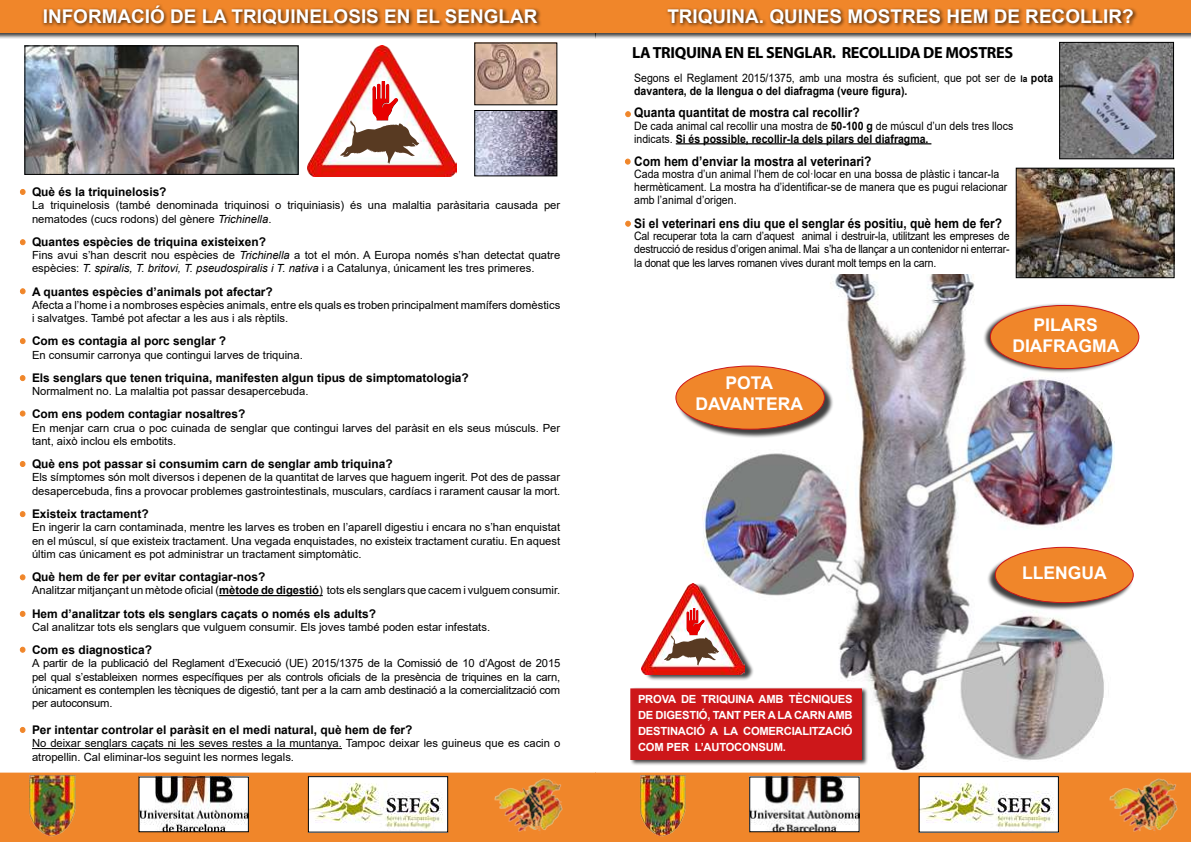
<style>
.page{position:relative;width:1191px;height:842px;background:#fff}
.page>*{position:absolute;margin:0;border:0;box-sizing:border-box;transform-origin:0 0}
.t1{font:700 18.9px "Arial";color:#fff}
.t2{font:700 17.5px/21px "Arial";color:#fff;text-align:center}
.t3{font:700 16.1px "Myriad Pro";letter-spacing:-.02em;color:#000}
.t4{font:700 13.1px "Arial";color:#000;scale:.91 1}
.t5{font:700 11.9px "Arial";color:#000}
.t6{font:11.6px/12.6px "Arial";color:#000;scale:.91 1}
.t7{font:11.6px/12.6px "Arial";letter-spacing:-.02em;color:#000;scale:.91 1}
.t8{font:11.2px/13.3px "Arial";color:#000}
.t9{font:700 11.2px/16.1px "Arial";letter-spacing:-.02em;color:#fff;text-align:justify}
.s1{font-weight:700;font-size:9.3px}
.s2{font-weight:700}
.s3{font-style:italic}
</style>
<div class="page">
<div style="left:0;top:773px;width:595px;height:69px;background:#f0862a"></div>
<hr style="left:219px;top:595px;width:100px;height:1px;background:#000">
<hr style="left:32px;top:748px;width:310px;height:1px;background:#000">
<img style="left:28px;top:776px;width:49px;height:61px">
<img style="left:476px;top:112px;width:79px;height:62px">
<div style="left:474px;top:110px;width:83px;height:66px;border:1px solid #000"></div>
<img style="left:27px;top:48px;width:269px;height:125px">
<div style="left:25px;top:46px;width:273px;height:129px;border:1px solid #000"></div>
<img style="left:476px;top:45px;width:79px;height:58px">
<img style="left:308px;top:46px;width:148px;height:130px">
<svg style="left:340px;top:120px;width:79px;height:44px"></svg>
<img style="left:369px;top:81px;width:30px;height:42px">
<img style="left:491px;top:772px;width:74px;height:69px">
<svg style="left:20px;top:189px;width:5px;height:6px"></svg>
<svg style="left:20px;top:239px;width:5px;height:6px"></svg>
<svg style="left:20px;top:288px;width:5px;height:6px"></svg>
<svg style="left:20px;top:338px;width:5px;height:6px"></svg>
<svg style="left:20px;top:375px;width:5px;height:6px"></svg>
<svg style="left:20px;top:411px;width:5px;height:5px"></svg>
<svg style="left:20px;top:461px;width:5px;height:6px"></svg>
<svg style="left:20px;top:511px;width:5px;height:6px"></svg>
<svg style="left:20px;top:574px;width:5px;height:6px"></svg>
<svg style="left:20px;top:611px;width:5px;height:6px"></svg>
<svg style="left:20px;top:647px;width:5px;height:6px"></svg>
<svg style="left:20px;top:727px;width:5px;height:6px"></svg>
<img style="left:310px;top:778px;width:136px;height:52px">
<div style="left:308px;top:776px;width:140px;height:56px;border:1px solid #000"></div>
<img style="left:141px;top:779px;width:106px;height:51px">
<div style="left:139px;top:777px;width:110px;height:55px;border:1px solid #000"></div>
<div style="left:0;top:0;width:595px;height:39px;background:#000;opacity:.75"></div>
<div style="left:0;top:0;width:595px;height:32px;background:#f0862a"></div>
<div style="left:42px;top:3px;width:500px;height:26px;background:#000;opacity:.75"></div>
<div style="left:595px;top:773px;width:596px;height:69px;background:#f0862a"></div>
<div style="left:595px;top:0;width:596px;height:39px;background:#000;opacity:.75"></div>
<div style="left:595px;top:0;width:596px;height:32px;background:#f0862a"></div>
<div style="left:665px;top:7px;width:472px;height:22px;background:#000;opacity:.75"></div>
<img style="left:638px;top:776px;width:50px;height:61px">
<img style="left:920px;top:778px;width:136px;height:52px">
<div style="left:918px;top:776px;width:140px;height:56px;border:1px solid #000"></div>
<img style="left:1105px;top:772px;width:74px;height:69px">
<hr style="left:676px;top:143px;width:255px;height:1px;background:#000">
<img style="left:1061px;top:44px;width:110px;height:113px">
<div style="left:1059px;top:42px;width:114px;height:117px;border:1px solid #000"></div>
<img style="left:702px;top:275px;width:412px;height:496px">
<div style="left:982px;top:302px;width:157px;height:72px;background:#000;opacity:.75"></div>
<div style="left:990px;top:305px;width:148px;height:64px;background:#f0862a;border-radius:50%"></div>
<div style="left:677px;top:367px;width:156px;height:71px;background:#000;opacity:.75"></div>
<div style="left:676px;top:366px;width:148px;height:63px;background:#f0862a;border-radius:50%"></div>
<div style="left:644px;top:583px;width:110px;height:98px;background:#000;opacity:.75"></div>
<img style="left:641px;top:583px;width:104px;height:91px">
<svg style="left:664px;top:635px;width:55px;height:30px"></svg>
<img style="left:684px;top:608px;width:21px;height:29px">
<img style="left:1017px;top:170px;width:155px;height:106px">
<div style="left:1015px;top:168px;width:159px;height:110px;border:1px solid #000"></div>
<div style="left:629px;top:687px;width:239px;height:79px;background:#000;opacity:.75"></div>
<div style="left:631px;top:689px;width:230px;height:70px;background:#cd171a"></div>
<div style="left:630px;top:688px;width:232px;height:72px;border:1px solid #cd171a"></div>
<img style="left:751px;top:779px;width:106px;height:51px">
<div style="left:749px;top:777px;width:110px;height:55px;border:1px solid #000"></div>
<svg style="left:625px;top:111px;width:5px;height:6px"></svg>
<svg style="left:625px;top:159px;width:5px;height:5px"></svg>
<svg style="left:625px;top:221px;width:5px;height:6px"></svg>
<div style="left:987px;top:548px;width:146px;height:63px;background:#000;opacity:.75"></div>
<div style="left:995px;top:547px;width:138px;height:56px;background:#f0862a;border-radius:50%"></div>
<div style="left:995px;top:547px;width:138px;height:56px;border:1px solid #cd171a;border-radius:50%"></div>
<h1 class="t1" style="left:43px;top:3px;width:496px">INFORMACIÓ DE LA TRIQUINELOSIS EN EL SENGLAR</h1>
<h1 class="t1" style="left:667px;top:3px;width:468px">TRIQUINA. QUINES MOSTRES HEM DE RECOLLIR?</h1>
<h3 class="t3" style="left:632px;top:42px;width:382px">LA TRIQUINA EN EL SENGLAR. RECOLLIDA DE MOSTRES</h3>
<p class="t6" style="left:634px;top:72px;width:462px">Segons el Reglament 2015/1375, amb una mostra és suficient, que pot ser de <span class="s1">la</span> <span class="s2">pota davantera, de la llengua o del diafragma (veure figura).</span></p>
<p class="t4" style="left:634px;top:104px;width:249px">Quanta quantitat de mostra cal recollir?</p>
<p class="t6" style="left:634px;top:120px;width:418px">De cada animal cal recollir una mostra de <span class="s2">50-100 g</span> de múscul d’un dels tres llocs indicats. <span class="s2">Si és possible, recollir-la dels pilars del diafragma.</span></p>
<p class="t4" style="left:634px;top:152px;width:262px">Com hem d’enviar la mostra al veterinari?</p>
<p class="t6" style="left:634px;top:168px;width:412px">Cada mostra d’un animal l’hem de col·locar en una bossa de plàstic i tancar-la hermèticament. La mostra ha d’identificar-se de manera que es pugui relacionar amb l’animal d’origen.</p>
<p class="t4" style="left:634px;top:214px;width:406px">Si el veterinari ens diu que el senglar és positiu, què hem de fer?</p>
<p class="t7" style="left:634px;top:230px;width:414px">Cal recuperar tota la carn d’aquest animal i destruir-la, utilitzant les empreses de destrucció de residus d’origen animal. Mai s’ha de llançar a un contenidor ni enterrar-</p>
<p class="t7" style="left:634px;top:256px;width:333px">la donat que les larves romanen vives durant molt temps en la carn.</p>
<p class="t5" style="left:32px;top:183px;width:136px">Què és la triquinelosis?</p>
<p class="t8" style="left:32px;top:199px;width:530px">La triquinelosis (també denominada triquinosi o triquiniasis) és una malaltia paràsitaria causada per nematodes (cucs rodons) del gènere <span class="s3">Trichinella</span>.</p>
<p class="t5" style="left:32px;top:233px;width:235px">Quantes espècies de triquina existeixen?</p>
<p class="t8" style="left:32px;top:248px;width:530px">Fins avui s’han descrit nou espècies de <span class="s3">Trichinella</span> a tot el món. A Europa només s’han detectat quatre espècies: <span class="s3">T. spiralis, T. britovi, T. pseudospiralis i T. nativa</span> i a Catalunya, únicament les tres primeres.</p>
<p class="t5" style="left:32px;top:283px;width:242px">A quantes espècies d’animals pot afectar?</p>
<p class="t8" style="left:32px;top:298px;width:530px">Afecta a l’home i a nombroses espècies animals, entre els quals es troben principalment mamífers domèstics i salvatges. També pot afectar a les aus i als rèptils.</p>
<p class="t5" style="left:32px;top:333px;width:196px">Com es contagia al porc senglar ?</p>
<p class="t8" style="left:32px;top:348px;width:272px">En consumir carronya que contingui larves de triquina.</p>
<p class="t5" style="left:32px;top:369px;width:438px">Els senglars que tenen triquina, manifesten algun tipus de simptomatologia?</p>
<p class="t8" style="left:32px;top:384px;width:278px">Normalment no. La malaltia pot passar desapercebuda.</p>
<p class="t5" style="left:32px;top:406px;width:215px">Com ens podem contagiar nosaltres?</p>
<p class="t8" style="left:32px;top:421px;width:530px">En menjar carn crua o poc cuinada de senglar que contingui larves del paràsit en els seus músculs. Per tant, això inclou els embotits.</p>
<p class="t5" style="left:32px;top:456px;width:362px">Què ens pot passar si consumim carn de senglar amb triquina?</p>
<p class="t8" style="left:32px;top:471px;width:530px">Els símptomes són molt diversos i depenen de la quantitat de larves que haguem ingerit. Pot des de passar desapercebuda, fins a provocar problemes gastrointestinals, musculars, cardíacs i rarament causar la mort.</p>
<p class="t5" style="left:32px;top:505px;width:118px">Existeix tractament?</p>
<p class="t8" style="left:32px;top:521px;width:530px;text-align:justify">En ingerir la carn contaminada, mentre les larves es troben en l’aparell digestiu i encara no s’han enquistat en el múscul, sí que existeix tractament. Una vegada enquistades, no existeix tractament curatiu. En aquest últim cas únicament es pot administrar un tractament simptomàtic.</p>
<p class="t5" style="left:32px;top:568px;width:235px">Què hem de fer per evitar contagiar-nos?</p>
<p class="t8" style="left:32px;top:584px;width:530px">Analitzar mitjançant un mètode oficial (<span class="s2">mètode de digestió</span>) tots els senglars que cacem i vulguem consumir.</p>
<p class="t5" style="left:32px;top:605px;width:345px">Hem d’analitzar tots els senglars caçats o només els adults?</p>
<p class="t8" style="left:32px;top:620px;width:459px">Cal analitzar tots els senglars que vulguem consumir. Els joves també poden estar infestats.</p>
<p class="t5" style="left:32px;top:641px;width:121px">Com es diagnostica?</p>
<p class="t8" style="left:32px;top:657px;width:530px;text-align:justify">A partir de la publicació del Reglament d’Execució (UE) 2015/1375 de la Comissió de 10 d’Agost de 2015 pel qual s’estableixen normes específiques per als controls oficials de la presència de triquines en la carn, únicament es contemplen les tècniques de digestió, tant per a la carn amb destinació a la comercialització com per autoconsum.</p>
<p class="t5" style="left:32px;top:721px;width:382px">Per intentar controlar el paràsit en el medi natural, què hem de fer?</p>
<p class="t8" style="left:32px;top:737px;width:530px">No deixar senglars caçats ni les seves restes a la muntanya. Tampoc deixar les guineus que es cacin o atropellin. Cal eliminar-los seguint les normes legals.</p>
<h2 class="t2" style="left:1012px;top:315px;width:109px">PILARS<br>DIAFRAGMA</h2>
<h2 class="t2" style="left:695px;top:373px;width:109px">POTA<br>DAVANTERA</h2>
<h2 class="t2" style="left:1011px;top:560px;width:86px">LLENGUA</h2>
<h2 class="t2" style="left:1022px;top:562px;width:86px">LLENGUA</h2>
<p class="t9" style="left:638px;top:691px;width:216px">PROVA DE TRIQUINA AMB TÈCNIQUES DE DIGESTIÓ, TANT PER A LA CARN AMB DESTINACIÓ A LA COMERCIALITZACIÓ COM PER L’AUTOCONSUM.</p>
</div>
